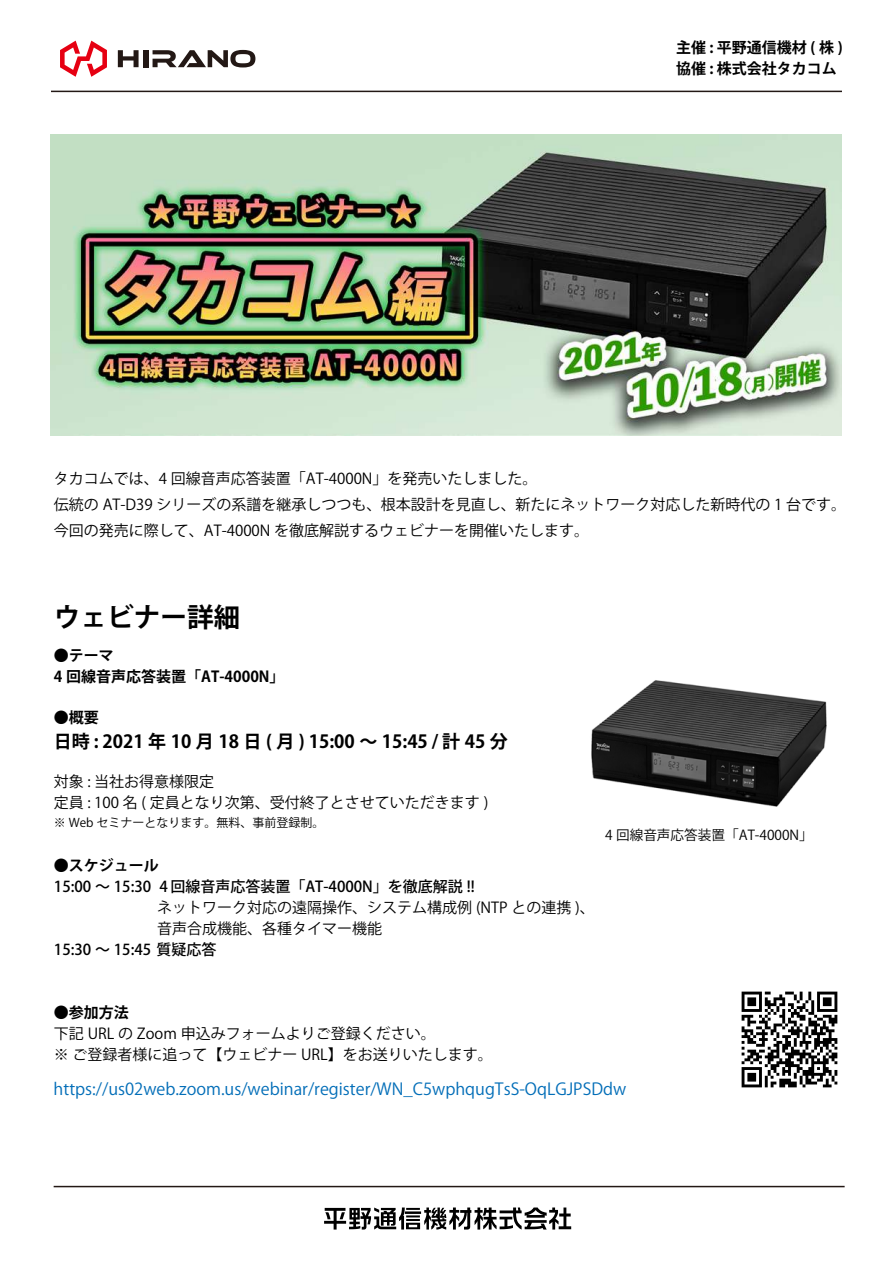
<style>
.page{position:relative;width:893px;height:1263px;background:#fff}
.page>*{position:absolute;margin:0;border:0;box-sizing:border-box;transform-origin:0 0}
.t1{font:700 26.7px "Koz Go Pr 6 N";color:#000}
.t2{font:700 18px "Koz Go Pr 6 N";color:#000}
.t3{font:16.5px "Koz Go Pr 6 N";color:#036eb8}
.t4{font:15px/21px "Koz Go Pr 6 N";color:#000}
.t5{font:700 15px/21px "Koz Go Pr 6 N";color:#000}
.t6{font:500 15px "Koz Go Pr 6 N";color:#000}
.t7{font:13.65px "Koz Go Pr 6 N";color:#000}
.t8{font:12px "Koz Go Pr 6 N";color:#000}
</style>
<div class="page">
<svg style="left:60px;top:41px;width:47px;height:36px"></svg>
<svg style="left:118px;top:50px;width:21px;height:17px"></svg>
<div style="left:143px;top:50px;width:5px;height:17px;background:#231815"></div>
<svg style="left:153px;top:50px;width:102px;height:17px"></svg>
<svg style="left:324px;top:1207px;width:247px;height:22px"></svg>
<hr style="left:54px;top:1186px;width:791px;height:1px;background:#231815">
<hr style="left:51px;top:91px;width:791px;height:1px;background:#231815">
<img style="left:741px;top:991px;width:97px;height:97px">
<img style="left:591px;top:680px;width:236px;height:127px">
<img style="left:50px;top:134px;width:792px;height:302px">
<p class="t5" style="left:676px;top:37px;width:168px">主催 : 平野通信機材 ( 株 )協催 : 株式会社タカコム</p>
<p class="t4" style="left:54px;top:465px;width:794px;line-height:26.2px">タカコムでは、4 回線音声応答装置「AT-4000N」を発売いたしました。<br>伝統の AT-D39 シリーズの系譜を継承しつつも、根本設計を見直し、新たにネットワーク対応した新時代の 1 台です。今回の発売に際して、AT-4000N を徹底解説するウェビナーを開催いたします。</p>
<h1 class="t1" style="left:54px;top:602px;width:188px">ウェビナー詳細</h1>
<p class="t5" style="left:54px;top:645px;width:232px">●テーマ<br>4 回線音声応答装置「AT-4000N」</p>
<p class="t5" style="left:54px;top:707px;width:46px">●概要</p>
<p class="t2" style="left:54px;top:731px;width:455px">日時 : 2021 年 10 月 18 日 ( 月 ) 15:00 ～ 15:45 / 計 45 分</p>
<p class="t4" style="left:54px;top:771px;width:436px">対象 : 当社お得意様限定<br>定員 : 100 名 ( 定員となり次第、受付終了とさせていただきます )</p>
<p class="t8" style="left:54px;top:815px;width:272px">※ Web セミナーとなります。無料、事前登録制。</p>
<p class="t5" style="left:54px;top:855px;width:106px">●スケジュール</p>
<p class="t6" style="left:54px;top:878px;width:422px">15:00 ～ 15:30 4 回線音声応答装置「AT-4000N」を徹底解説 !!</p>
<p class="t4" style="left:54px;top:897px;width:542px;text-indent:103px">ネットワーク対応の遠隔操作、システム構成例 (NTP との連携 )、　　　　　　 音声合成機能、各種タイマー機能</p>
<p class="t6" style="left:54px;top:941px;width:164px">15:30 ～ 15:45 質疑応答</p>
<p class="t5" style="left:54px;top:1002px;width:76px">●参加方法</p>
<p class="t4" style="left:54px;top:1023px;width:440px">下記 URL の Zoom 申込みフォームよりご登録ください。<br>※ ご登録者様に追って【ウェビナー URL】をお送りいたします。</p>
<p class="t7" style="left:605px;top:828px;width:209px">4 回線音声応答装置「AT-4000N」</p>
<p class="t3" style="left:54px;top:1079px;width:574px">https://us02web.zoom.us/webinar/register/WN_C5wphqugTsS-OqLGJPSDdw</p>
</div>
